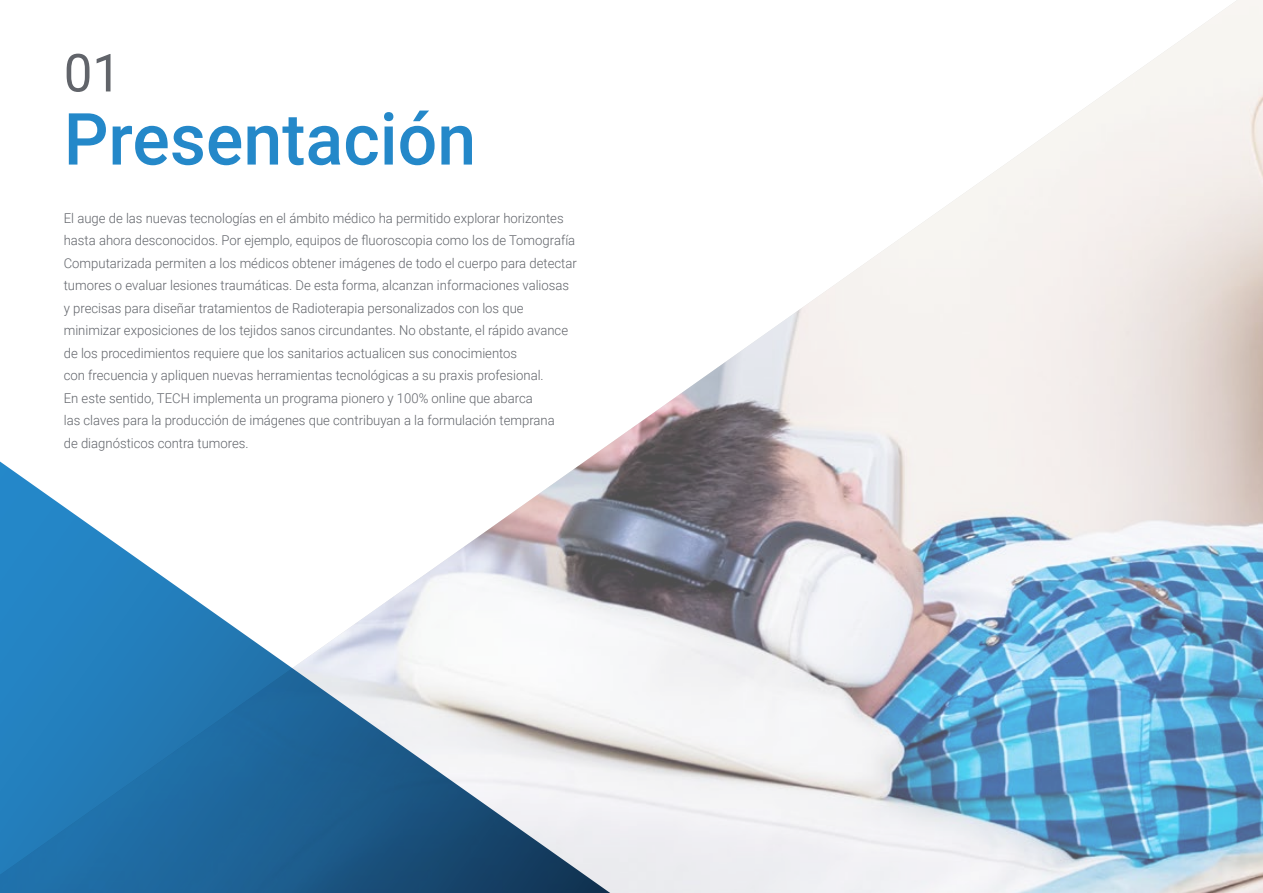
<style>
.page{position:relative;width:1263px;height:893px;background:#fff}
.page>*{position:absolute;margin:0;border:0;box-sizing:border-box;transform-origin:0 0}
.t1{font:500 72px "Roboto";color:#2488c9}
.t2{font:52.5px "Roboto";color:#61646a}
.t3{font:300 13.5px/22.5px "Roboto";color:#61646a}
</style>
<div class="page">
<img style="left:607px;top:0;width:656px;height:893px">
<svg style="left:0;top:446px;width:640px;height:447px"></svg>
<h2 class="t2" style="left:64px;top:36px;width:59px">01</h2>
<h1 class="t1" style="left:64px;top:89px;width:414px">Presentación</h1>
<p class="t3" style="left:64px;top:206px;width:515px">El auge de las nuevas tecnologías en el ámbito médico ha permitido explorar horizontes hasta ahora desconocidos. Por ejemplo, equipos de fluoroscopia como los de Tomografía Computarizada permiten a los médicos obtener imágenes de todo el cuerpo para detectar tumores o evaluar lesiones traumáticas. De esta forma, alcanzan informaciones valiosas y precisas para diseñar tratamientos de Radioterapia personalizados con los que minimizar exposiciones de los tejidos sanos circundantes. No obstante, el rápido avance de los procedimientos requiere que los sanitarios actualicen sus conocimientos<br>con frecuencia y apliquen nuevas herramientas tecnológicas a su praxis profesional.<br>En este sentido, TECH implementa un programa pionero y 100% online que abarca<br>las claves para la producción de imágenes que contribuyan a la formulación temprana<br>de diagnósticos contra tumores.</p>
</div>
